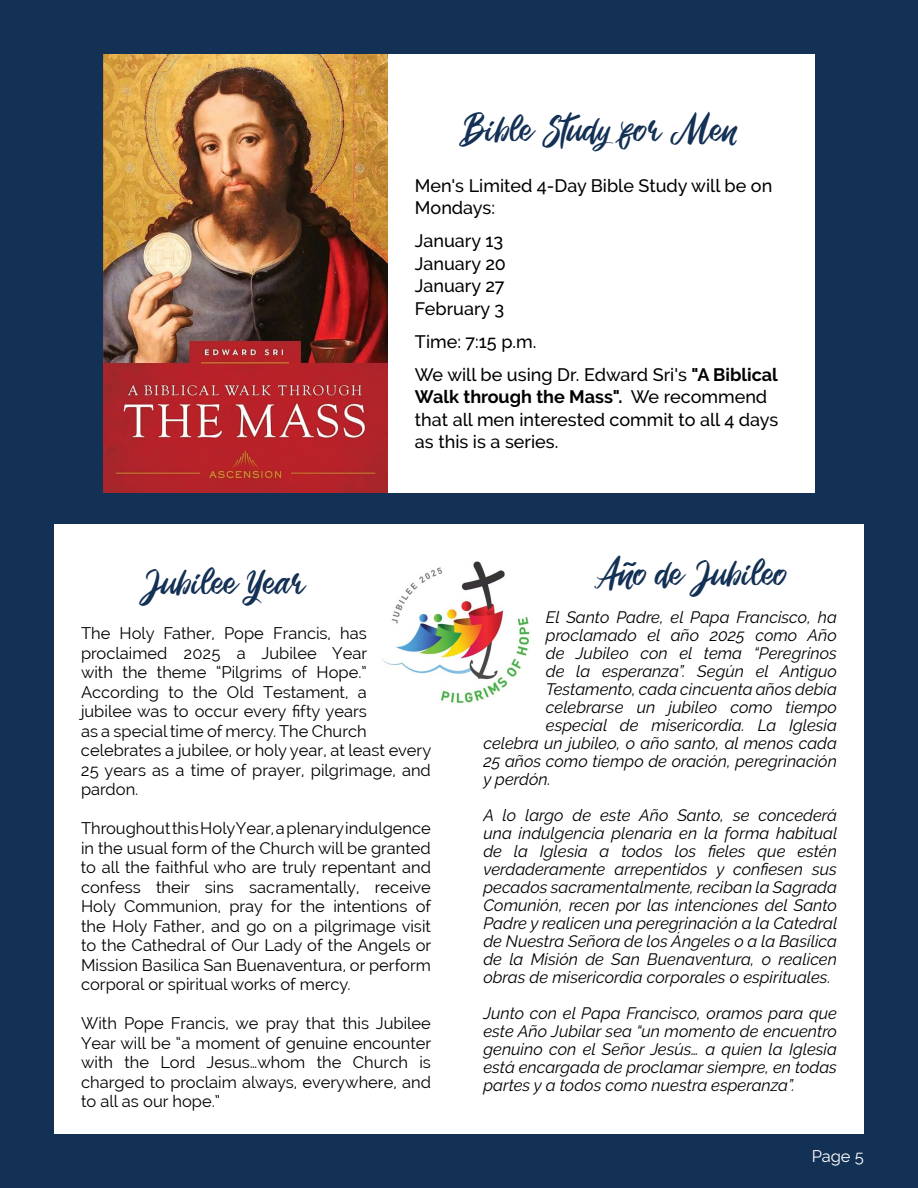
<style>
.page{position:relative;width:918px;height:1188px;background:#133055}
.page>*{position:absolute;margin:0;border:0;box-sizing:border-box;transform-origin:0 0}
.t1{font:45px "Roshida Valentines";color:#133055}
.t2{font:500 18px/22.5px "Raleway";color:#000}
.t3{font:italic 16.5px/18px "Raleway";color:#000;text-align:justify}
.t4{font:16.5px/19.5px "Raleway";color:#000;text-align:justify}
.t5{font:16.5px "Raleway";color:#fff}
.s1{font-weight:700}
</style>
<div class="page">
<div style="left:54px;top:525px;width:404px;height:609px;background:#fff"></div>
<div style="left:456px;top:525px;width:408px;height:609px;background:#fff"></div>
<div style="left:388px;top:54px;width:426px;height:439px;background:#fff"></div>
<img style="left:104px;top:54px;width:284px;height:439px">
<img style="left:382px;top:561px;width:148px;height:143px">
<svg style="left:623px;top:562px;width:14px;height:4px"></svg>
<h1 class="t1" style="left:464px;top:111px;width:276px">Bible Study for Men</h1>
<p class="t2" style="left:415px;top:174px;width:359px">Men's Limited 4-Day Bible Study will be on<br>Mondays:</p>
<p class="t2" style="left:415px;top:230px;width:93px">January 13<br>January 20<br>January 27<br>February 3</p>
<p class="t2" style="left:415px;top:325px;width:364px;line-height:33px">Time: 7:15 p.m.<br>We will be using Dr. Edward Sri's <span class="s1">"A Biblical</span></p>
<p class="t2" style="left:415px;top:386px;width:365px"><span class="s1">Walk through the Mass".</span> We recommend that all men interested commit to all 4 days as this is a series.</p>
<h1 class="t1" style="left:143px;top:564px;width:164px">Jubilee Year</h1>
<p class="t4" style="left:81px;top:623px;width:352px;text-align:left">The Holy Father, Pope Francis, has proclaimed 2025 a Jubilee Year<br>with the theme “Pilgrims of Hope.” According to the Old Testament, a<br>jubilee was to occur every fifty years<br>as a special time of mercy. The Church celebrates a jubilee, or holy year, at least every 25 years as a time of prayer, pilgrimage, and pardon.</p>
<p class="t4" style="left:81px;top:818px;width:352px">ThroughoutthisHolyYear,aplenaryindulgence in the usual form of the Church will be granted to all the faithful who are truly repentant and confess their sins sacramentally, receive Holy Communion, pray for the intentions of the Holy Father, and go on a pilgrimage visit to the Cathedral of Our Lady of the Angels or Mission Basilica San Buenaventura, or perform corporal or spiritual works of mercy.</p>
<p class="t4" style="left:81px;top:1013px;width:352px">With Pope Francis, we pray that this Jubilee Year will be “a moment of genuine encounter with the Lord Jesus…whom the Church is charged to proclaim always, everywhere, and to all as our hope.”</p>
<h1 class="t1" style="left:595px;top:556px;width:195px">Ano de Jubileo</h1>
<p class="t3" style="left:546px;top:608px;width:293px">El Santo Padre, el Papa Francisco, ha</p>
<p class="t3" style="left:546px;top:626px;width:293px">proclamado el año 2025 como Año</p>
<p class="t3" style="left:546px;top:644px;width:293px">de Jubileo con el tema “Peregrinos</p>
<p class="t3" style="left:546px;top:662px;width:293px">de la esperanza”. Según el Antiguo</p>
<p class="t3" style="left:546px;top:680px;width:293px">Testamento, cada cincuenta años debía</p>
<p class="t3" style="left:546px;top:698px;width:293px">celebrarse un jubileo como tiempo</p>
<p class="t3" style="left:546px;top:716px;width:293px">especial de misericordia. La Iglesia</p>
<p class="t3" style="left:483px;top:734px;width:355px">celebra un jubileo, o año santo, al menos cada</p>
<p class="t3" style="left:483px;top:752px;width:355px">25 años como tiempo de oración, peregrinación</p>
<p class="t3" style="left:483px;top:770px;width:69px">y perdón.</p>
<p class="t3" style="left:483px;top:806px;width:356px">A lo largo de este Año Santo, se concederá una indulgencia plenaria en la forma habitual de la Iglesia a todos los fieles que estén verdaderamente arrepentidos y confiesen sus pecados sacramentalmente, reciban la Sagrada Comunión, recen por las intenciones del Santo Padre y realicen una peregrinación a la Catedral de Nuestra Señora de los Ángeles o a la Basílica de la Misión de San Buenaventura, o realicen obras de misericordia corporales o espirituales.</p>
<p class="t3" style="left:483px;top:1004px;width:355px">Junto con el Papa Francisco, oramos para que este Año Jubilar sea “un momento de encuentro genuino con el Señor Jesús… a quien la Iglesia está encargada de proclamar siempre, en todas partes y a todos como nuestra esperanza”.</p>
<p class="t5" style="left:812px;top:1147px;width:54px">Page 5</p>
</div>
